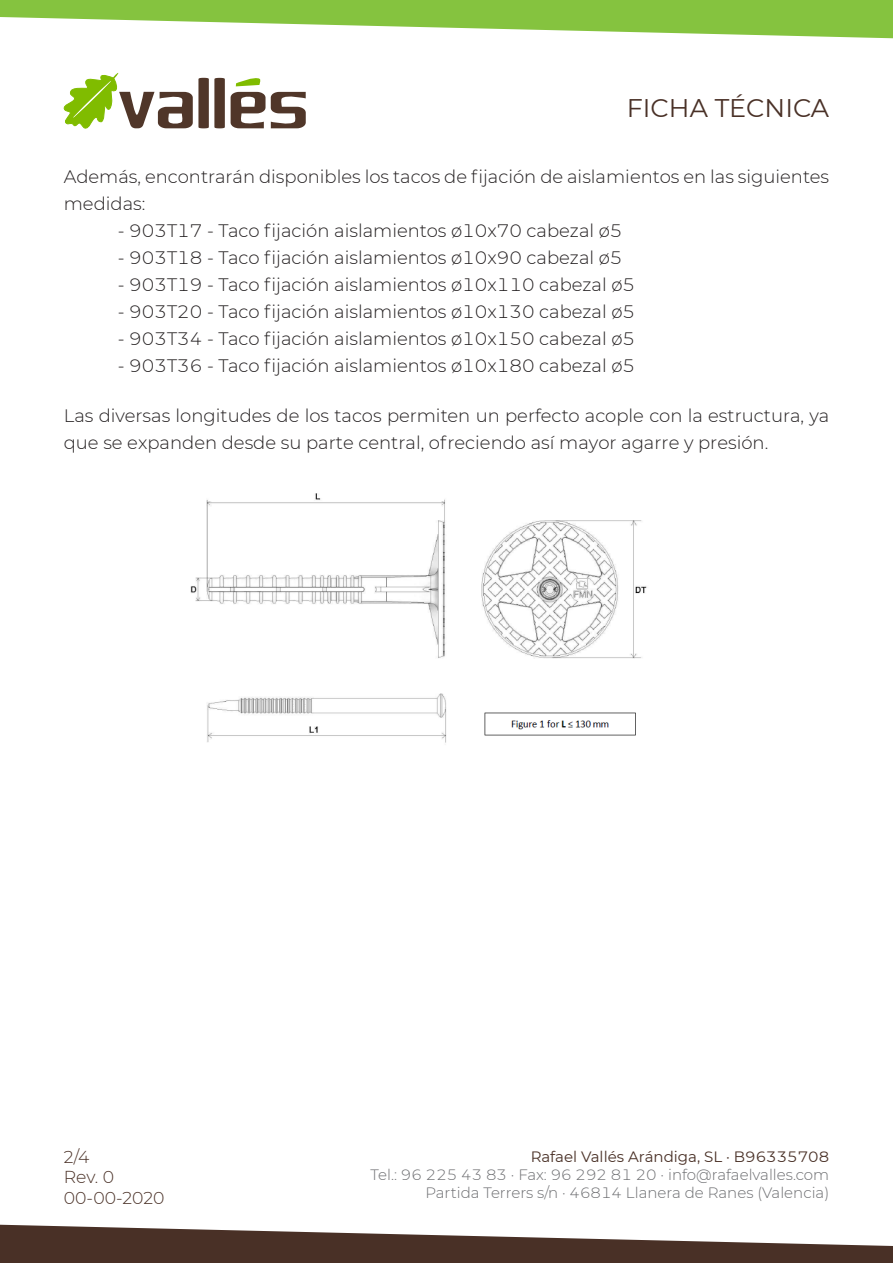
<style>
.page{position:relative;width:893px;height:1263px;background:#fff}
.page>*{position:absolute;margin:0;border:0;box-sizing:border-box;transform-origin:0 0}
.t1{font:25.5px "Montserrat";color:#493026}
.t2{font:300 18px/27px "Montserrat";color:#231f20}
.t3{font:300 17.25px/20.7px "Montserrat";color:#493026}
.t4{font:300 15px/18px "Montserrat";color:#6c6d70;text-align:right}
.t5{font:15px "Montserrat";color:#493026}
</style>
<div class="page">
<svg style="left:64px;top:73px;width:161px;height:56px"></svg>
<svg style="left:231px;top:92px;width:75px;height:36px"></svg>
<svg style="left:236px;top:78px;width:25px;height:8px"></svg>
<svg style="left:0;top:0;width:893px;height:38px"></svg>
<svg style="left:0;top:1225px;width:893px;height:38px"></svg>
<img style="left:190px;top:493px;width:457px;height:250px">
<h1 class="t1" style="left:627px;top:90px;width:204px">FICHA TÉCNICA</h1>
<p class="t2" style="left:64px;top:163px;width:767px">Además, encontrarán disponibles los tacos de fijación de aislamientos en las siguientes medidas:</p>
<p class="t2" style="left:118px;top:217px;width:506px">- 903T17 - Taco fijación aislamientos ø10x70 cabezal ø5</p>
<p class="t2" style="left:118px;top:244px;width:506px">- 903T18 - Taco fijación aislamientos ø10x90 cabezal ø5</p>
<p class="t2" style="left:118px;top:271px;width:519px">- 903T19 - Taco fijación aislamientos ø10x110 cabezal ø5</p>
<p class="t2" style="left:118px;top:298px;width:519px">- 903T20 - Taco fijación aislamientos ø10x130 cabezal ø5</p>
<p class="t2" style="left:118px;top:325px;width:519px">- 903T34 - Taco fijación aislamientos ø10x150 cabezal ø5</p>
<p class="t2" style="left:118px;top:352px;width:519px">- 903T36 - Taco fijación aislamientos ø10x180 cabezal ø5</p>
<p class="t2" style="left:64px;top:402px;width:767px">Las diversas longitudes de los tacos permiten un perfecto acople con la estructura, ya que se expanden desde su parte central, ofreciendo así mayor agarre y presión.</p>
<p class="t3" style="left:64px;top:1146px;width:102px">2/4<br>Rev. 0<br>00-00-2020</p>
<p class="t5" style="left:531px;top:1146px;width:300px">Rafael Vallés Arándiga, SL · B96335708</p>
<p class="t4" style="left:371px;top:1165px;width:460px">Tel.: 96 225 43 83 · Fax: 96 292 81 20 · info@rafaelvalles.com<br>Partida Terrers s/n · 46814 Llanera de Ranes (Valencia)</p>
</div>
